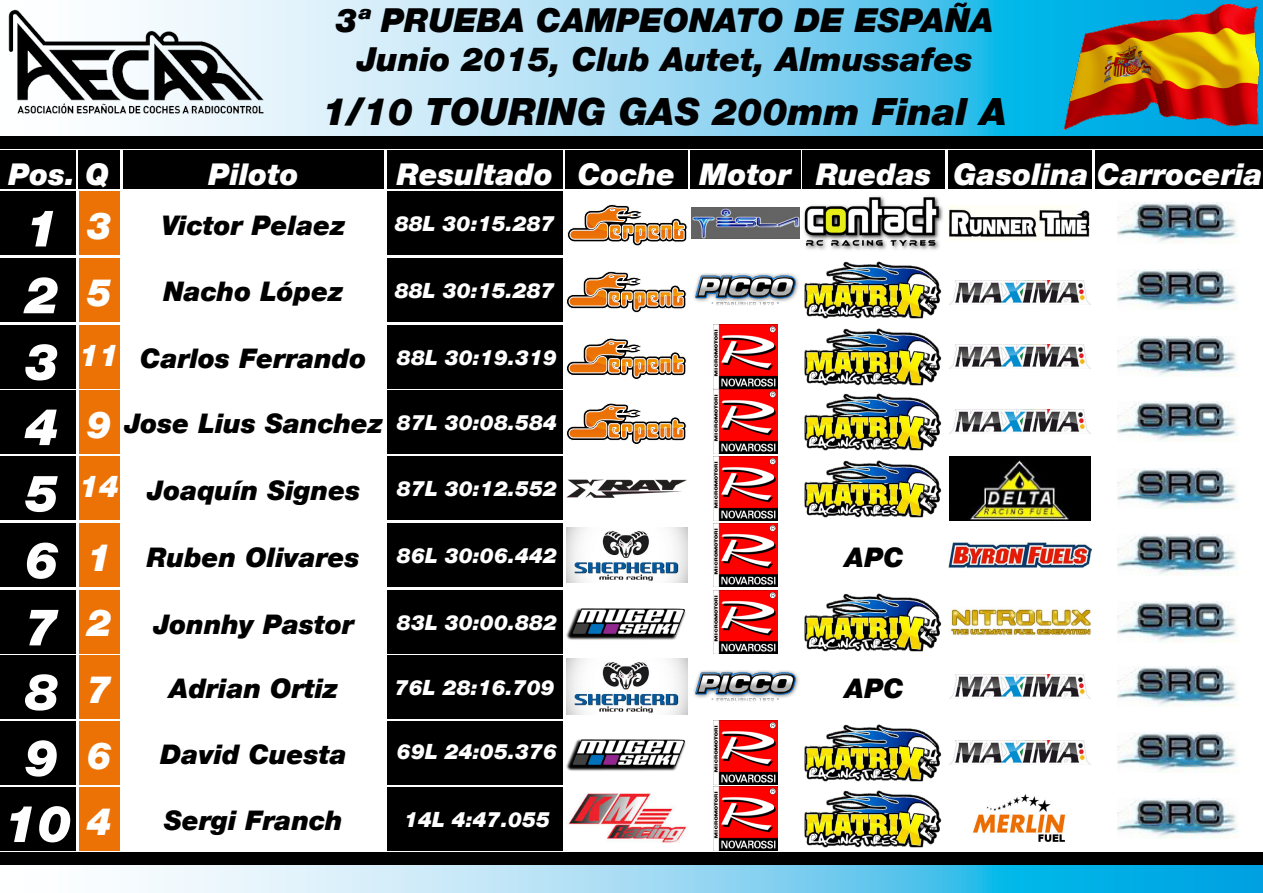
<style>
.page{position:relative;width:1263px;height:893px;background:#fff}
.page>*{position:absolute;margin:0;border:0;box-sizing:border-box;transform-origin:0 0}
.t1{font:italic 900 51px/66.2px "Helvetica Neue";color:#fff;text-align:center}
.t2{font:italic 900 37.5px "Helvetica Neue";color:#000}
.t3{font:italic 900 37.5px/65.8px "Helvetica Neue";color:#fff;text-align:justify}
.t4{font:italic 900 33px/39.6px "Helvetica Neue";color:#000;text-align:center}
.t5{font:italic 900 30px "Helvetica Neue";color:#fff}
.t6{font:italic 900 27px "Helvetica Neue";color:#000}
.t7{font:italic 900 21px "Helvetica Neue";color:#fff}
.s1{font-size:37.5px}
</style>
<div class="page">
<div style="left:0;top:151px;width:75px;height:38px;background:#000"></div>
<div style="left:0;top:191px;width:75px;height:64px;background:#000"></div>
<div style="left:387px;top:191px;width:175px;height:64px;background:#000"></div>
<div style="left:387px;top:456px;width:175px;height:64px;background:#000"></div>
<div style="left:387px;top:325px;width:175px;height:63px;background:#000"></div>
<div style="left:387px;top:590px;width:175px;height:64px;background:#000"></div>
<div style="left:387px;top:721px;width:175px;height:64px;background:#000"></div>
<div style="left:387px;top:258px;width:175px;height:64px;background:#000"></div>
<div style="left:387px;top:523px;width:175px;height:64px;background:#000"></div>
<div style="left:387px;top:390px;width:175px;height:64px;background:#000"></div>
<div style="left:387px;top:655px;width:175px;height:64px;background:#000"></div>
<div style="left:387px;top:787px;width:175px;height:63px;background:#000"></div>
<svg style="left:567px;top:204px;width:120px;height:42px"></svg>
<svg style="left:566px;top:271px;width:120px;height:42px"></svg>
<svg style="left:566px;top:338px;width:120px;height:41px"></svg>
<svg style="left:566px;top:403px;width:120px;height:41px"></svg>
<img style="left:567px;top:479px;width:120px;height:18px">
<img style="left:566px;top:527px;width:121px;height:56px">
<img style="left:566px;top:608px;width:120px;height:32px">
<img style="left:566px;top:659px;width:121px;height:55px">
<img style="left:566px;top:739px;width:120px;height:32px">
<img style="left:566px;top:793px;width:121px;height:50px">
<img style="left:691px;top:208px;width:108px;height:30px">
<img style="left:694px;top:274px;width:105px;height:31px">
<img style="left:713px;top:325px;width:64px;height:63px">
<img style="left:713px;top:390px;width:64px;height:64px">
<img style="left:713px;top:456px;width:64px;height:64px">
<img style="left:713px;top:523px;width:64px;height:64px">
<img style="left:713px;top:590px;width:64px;height:64px">
<img style="left:694px;top:670px;width:105px;height:32px">
<img style="left:713px;top:721px;width:64px;height:64px">
<img style="left:713px;top:787px;width:64px;height:63px">
<img style="left:804px;top:196px;width:139px;height:54px">
<img style="left:804px;top:261px;width:138px;height:58px">
<img style="left:804px;top:328px;width:138px;height:58px">
<img style="left:804px;top:393px;width:138px;height:58px">
<img style="left:804px;top:460px;width:138px;height:57px">
<img style="left:804px;top:593px;width:138px;height:58px">
<img style="left:804px;top:724px;width:138px;height:58px">
<img style="left:804px;top:790px;width:138px;height:58px">
<img style="left:948px;top:206px;width:142px;height:34px">
<img style="left:950px;top:281px;width:140px;height:23px">
<img style="left:950px;top:345px;width:140px;height:23px">
<img style="left:949px;top:410px;width:142px;height:24px">
<div style="left:948px;top:456px;width:144px;height:64px;background:#000"></div>
<img style="left:970px;top:460px;width:99px;height:60px">
<img style="left:948px;top:541px;width:144px;height:28px">
<img style="left:951px;top:608px;width:141px;height:27px">
<img style="left:949px;top:675px;width:142px;height:24px">
<img style="left:949px;top:741px;width:142px;height:24px">
<img style="left:972px;top:794px;width:94px;height:48px">
<img style="left:1118px;top:203px;width:121px;height:40px">
<img style="left:1118px;top:270px;width:121px;height:39px">
<img style="left:1118px;top:336px;width:121px;height:40px">
<img style="left:1118px;top:401px;width:121px;height:40px">
<img style="left:1118px;top:468px;width:121px;height:40px">
<img style="left:1118px;top:535px;width:121px;height:40px">
<img style="left:1118px;top:602px;width:121px;height:40px">
<img style="left:1118px;top:666px;width:121px;height:40px">
<img style="left:1118px;top:732px;width:121px;height:40px">
<img style="left:1118px;top:798px;width:121px;height:40px">
<div style="left:79px;top:191px;width:40px;height:64px;background:#ec7206"></div>
<div style="left:79px;top:258px;width:40px;height:64px;background:#ec7206"></div>
<div style="left:79px;top:325px;width:40px;height:63px;background:#ec7206"></div>
<div style="left:79px;top:390px;width:40px;height:64px;background:#ec7206"></div>
<div style="left:79px;top:456px;width:40px;height:64px;background:#ec7206"></div>
<div style="left:79px;top:523px;width:40px;height:64px;background:#ec7206"></div>
<div style="left:79px;top:590px;width:40px;height:64px;background:#ec7206"></div>
<div style="left:79px;top:655px;width:40px;height:64px;background:#ec7206"></div>
<div style="left:79px;top:721px;width:40px;height:64px;background:#ec7206"></div>
<div style="left:79px;top:787px;width:40px;height:63px;background:#ec7206"></div>
<div style="left:0;top:258px;width:75px;height:64px;background:#000"></div>
<div style="left:0;top:325px;width:75px;height:63px;background:#000"></div>
<div style="left:0;top:390px;width:75px;height:64px;background:#000"></div>
<div style="left:0;top:456px;width:75px;height:64px;background:#000"></div>
<div style="left:0;top:523px;width:75px;height:64px;background:#000"></div>
<div style="left:0;top:590px;width:75px;height:64px;background:#000"></div>
<div style="left:0;top:655px;width:75px;height:64px;background:#000"></div>
<div style="left:0;top:721px;width:75px;height:64px;background:#000"></div>
<div style="left:0;top:787px;width:75px;height:63px;background:#000"></div>
<div style="left:78px;top:151px;width:41px;height:38px;background:#000"></div>
<div style="left:123px;top:151px;width:260px;height:38px;background:#000"></div>
<div style="left:387px;top:151px;width:176px;height:38px;background:#000"></div>
<div style="left:565px;top:151px;width:123px;height:38px;background:#000"></div>
<div style="left:690px;top:151px;width:110px;height:38px;background:#000"></div>
<div style="left:803px;top:151px;width:142px;height:38px;background:#000"></div>
<div style="left:948px;top:151px;width:144px;height:38px;background:#000"></div>
<div style="left:1095px;top:151px;width:168px;height:38px;background:#000"></div>
<svg style="left:139px;top:0;width:1124px;height:136px;background:#8dd6f2"></svg>
<svg style="left:139px;top:865px;width:1124px;height:28px;background:#80d2f1"></svg>
<img style="left:1064px;top:4px;width:195px;height:125px">
<img style="left:8px;top:9px;width:258px;height:118px">
<div style="left:0;top:136px;width:1263px;height:13px;background:#000"></div>
<div style="left:0;top:852px;width:1263px;height:13px;background:#000"></div>
<p class="t5" style="left:9px;top:155px;width:102px">Pos. Q</p>
<h1 class="t1" style="left:25px;top:194px;width:88px">1 <span class="s1">3</span></h1>
<p class="t4" style="left:335px;top:0;width:660px">3ª PRUEBA CAMPEONATO DE ESPAÑA<br>Junio 2015, Club Autet, Almussafes</p>
<h2 class="t2" style="left:322px;top:88px;width:687px">1/10 TOURING GAS 200mm Final A</h2>
<p class="t5" style="left:209px;top:155px;width:92px">Piloto</p>
<p class="t5" style="left:397px;top:155px;width:867px">Resultado Coche Motor Ruedas Gasolina Carroceria</p>
<p class="t6" style="left:161px;top:208px;width:185px">Victor Pelaez</p>
<p class="t7" style="left:395px;top:211px;width:162px">88L 30:15.287</p>
<h1 class="t1" style="left:4px;top:261px;width:70px">2<br>3<br>4<br>5<br>6<br>7<br>8<br>9<br>10</h1>
<h2 class="t3" style="left:87px;top:259px;width:27px">5</h2>
<p class="t5" style="left:79px;top:336px;width:42px">11</p>
<p class="t6" style="left:163px;top:275px;width:182px">Nacho López</p>
<p class="t6" style="left:140px;top:342px;width:228px">Carlos Ferrando</p>
<p class="t7" style="left:395px;top:277px;width:162px">88L 30:15.287</p>
<p class="t7" style="left:397px;top:344px;width:162px">88L 30:19.319</p>
<h2 class="t3" style="left:87px;top:391px;width:27px">9</h2>
<p class="t6" style="left:124px;top:407px;width:261px">Jose Lius Sanchez</p>
<p class="t7" style="left:397px;top:409px;width:162px">87L 30:08.584</p>
<p class="t5" style="left:79px;top:468px;width:42px">14</p>
<p class="t6" style="left:147px;top:474px;width:215px">Joaquín Signes</p>
<p class="t7" style="left:397px;top:476px;width:162px">87L 30:12.552</p>
<h2 class="t3" style="left:87px;top:524px;width:27px">1<br>2<br>7<br>6<br>4</h2>
<p class="t6" style="left:147px;top:540px;width:215px">Ruben Olivares</p>
<p class="t6" style="left:153px;top:607px;width:203px">Jonnhy Pastor</p>
<p class="t6" style="left:169px;top:672px;width:170px">Adrian Ortiz</p>
<p class="t6" style="left:161px;top:738px;width:188px">David Cuesta</p>
<p class="t6" style="left:164px;top:804px;width:180px">Sergi Franch</p>
<p class="t7" style="left:397px;top:543px;width:162px">86L 30:06.442</p>
<p class="t7" style="left:397px;top:610px;width:162px">83L 30:00.882</p>
<p class="t7" style="left:395px;top:674px;width:162px">76L 28:16.709</p>
<p class="t7" style="left:397px;top:738px;width:162px">69L 24:05.376</p>
<p class="t7" style="left:404px;top:806px;width:148px">14L 4:47.055</p>
<p class="t6" style="left:845px;top:540px;width:60px">APC</p>
<p class="t6" style="left:845px;top:672px;width:60px">APC</p>
</div>
